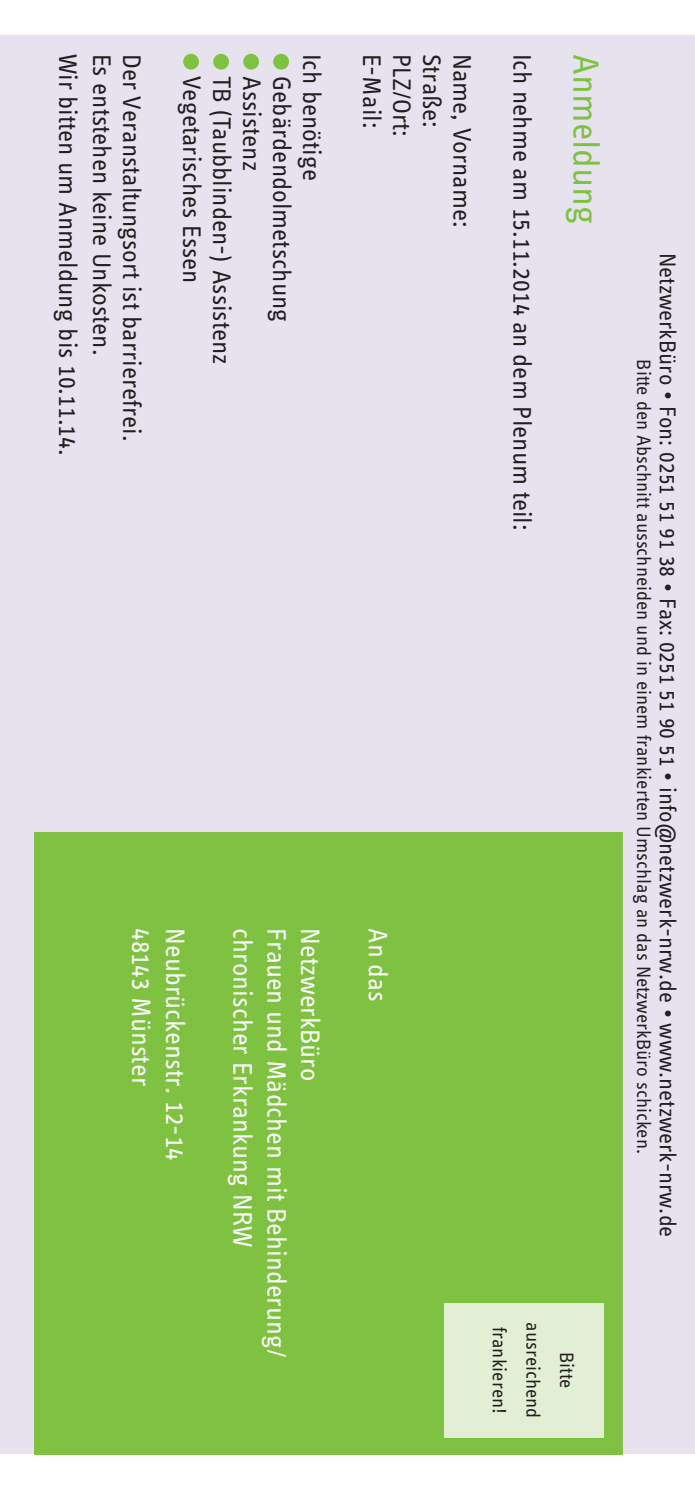
<style>
.page{position:relative;width:695px;height:1489px;background:#fff}
.page>*{position:absolute;margin:0;border:0;box-sizing:border-box;transform-origin:0 0}
.t1{font:37.5px "Info Text Regular Tf";color:#7fc241}
.t2{font:27.5px "Info Text Regular Tf";color:#fff}
.t3{font:26.25px "Info Text Regular Tf";color:#231f20}
.t4{font:23.75px "Info Text Regular Tf";color:#231f20}
.t5{font:20px/33.8px "Info Text Regular Tf";color:#231f20;text-align:center}
</style>
<div class="page">
<div style="left:0;top:35px;width:694px;height:1418px;background:#e6e3ef"></div>
<div style="left:34px;top:832px;width:588px;height:623px;background:#7fc241"></div>
<div style="left:273px;top:54px;width:16px;height:16px;background:#7fc241;border-radius:50%"></div>
<div style="left:243px;top:54px;width:16px;height:16px;background:#7fc241;border-radius:50%"></div>
<div style="left:213px;top:54px;width:16px;height:16px;background:#7fc241;border-radius:50%"></div>
<div style="left:183px;top:54px;width:16px;height:16px;background:#7fc241;border-radius:50%"></div>
<div style="left:444px;top:1302px;width:159px;height:135px;background:#e2efd4"></div>
<p class="t3" style="left:82px;top:54px;width:403px;rotate:90deg">Wir bitten um Anmeldung bis 10.11.14.</p>
<p class="t3" style="left:116px;top:54px;width:303px;rotate:90deg">Es entstehen keine Unkosten.</p>
<p class="t3" style="left:146px;top:54px;width:389px;rotate:90deg">Der Veranstaltungsort ist barrierefrei.</p>
<p class="t3" style="left:326px;top:54px;width:129px;rotate:90deg">Ich benötige</p>
<p class="t3" style="left:386px;top:54px;width:76px;rotate:90deg">E-Mail:</p>
<p class="t3" style="left:416px;top:54px;width:85px;rotate:90deg">PLZ/Ort:</p>
<p class="t3" style="left:446px;top:54px;width:76px;rotate:90deg">Straße:</p>
<p class="t3" style="left:476px;top:54px;width:175px;rotate:90deg">Name, Vorname:</p>
<p class="t3" style="left:536px;top:54px;width:478px;rotate:90deg">Ich nehme am 15.11.2014 an dem Plenum teil:</p>
<h1 class="t1" style="left:605px;top:54px;width:172px;rotate:90deg">Anmeldung</h1>
<p class="t3" style="left:206px;top:76px;width:209px;rotate:90deg">Vegetarisches Essen</p>
<p class="t3" style="left:236px;top:76px;width:290px;rotate:90deg">TB (Taubblinden-) Assistenz</p>
<p class="t3" style="left:266px;top:76px;width:96px;rotate:90deg">Assistenz</p>
<p class="t3" style="left:296px;top:76px;width:248px;rotate:90deg">Gebärdendolmetschung</p>
<p class="t2" style="left:156px;top:928px;width:159px;rotate:90deg">48143 Münster</p>
<p class="t2" style="left:190px;top:928px;width:234px;rotate:90deg">Neubrückenstr. 12-14</p>
<p class="t2" style="left:257px;top:928px;width:320px;rotate:90deg">chronischer Erkrankung NRW</p>
<p class="t2" style="left:291px;top:928px;width:430px;rotate:90deg">Frauen und Mädchen mit Behinderung/</p>
<p class="t2" style="left:325px;top:928px;width:155px;rotate:90deg">NetzwerkBüro</p>
<p class="t2" style="left:392px;top:928px;width:75px;rotate:90deg">An das</p>
<p class="t5" style="left:583px;top:1321px;width:98px;rotate:90deg">Bitte ausreichend frankieren!</p>
<p class="t4" style="left:680px;top:253px;width:986px;rotate:90deg">NetzwerkBüro • Fon: 0251 51 91 38 • Fax: 0251 51 90 51 • info@netzwerk-nrw.de • www.netzwerk-nrw.de</p>
<p class="t5" style="left:660px;top:359px;width:796px;rotate:90deg">Bitte den Abschnitt ausschneiden und in einem frankierten Umschlag an das NetzwerkBüro schicken.</p>
</div>
